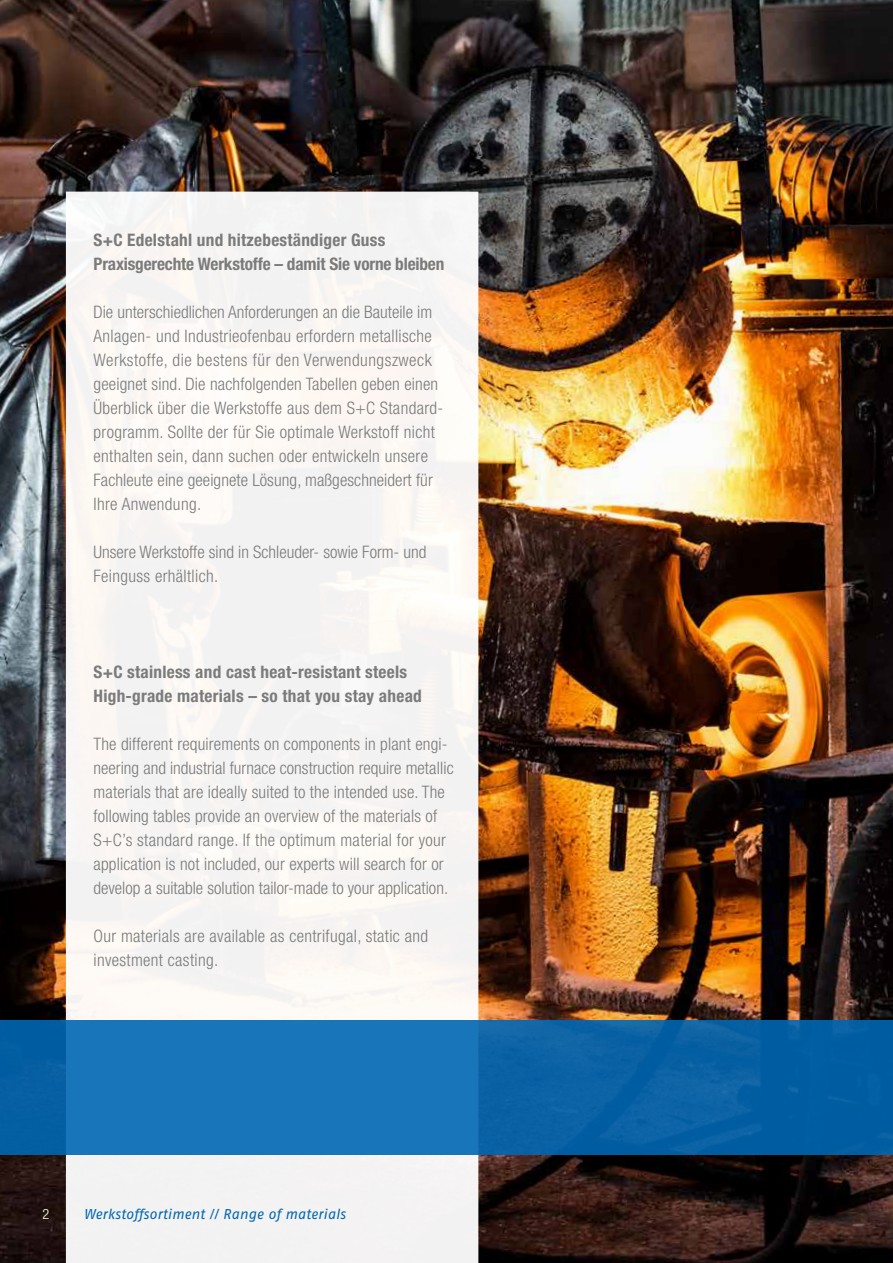
<style>
.page{position:relative;width:893px;height:1263px;background:#fff}
.page>*{position:absolute;margin:0;border:0;box-sizing:border-box;transform-origin:0 0}
.t1{font:300 condensed 17.25px/24px "Helvetica Neue LT Std";letter-spacing:.01em;color:#7a7b7a}
.t2{font:700 condensed 17.25px/24px "Helvetica Neue LT Std";letter-spacing:-.01em;color:#7a7b7a}
.t3{font:700 condensed 17.25px/24px "Helvetica Neue LT Std";letter-spacing:.015em;color:#7a7b7a}
.t4{font:14.25px "Fago No Regular LF";letter-spacing:.005em;color:#0067b3}
.t5{font:300 condensed 14.25px "Helvetica Neue LT Std";color:#fff}
</style>
<div class="page">
<img style="left:0;top:0;width:893px;height:1263px">
<div style="left:66px;top:192px;width:412px;height:1071px;background:#f6f4f2"></div>
<svg style="left:0;top:1020px;width:893px;height:135px;background:#0e69ad"></svg>
<p class="t2" style="left:94px;top:228px;width:352px">S+C Edelstahl und hitzebeständiger Guss<br>Praxisgerechte Werkstoffe – damit Sie vorne bleiben</p>
<p class="t1" style="left:94px;top:300px;width:351px">Die unterschiedlichen Anforderungen an die Bauteile im Anlagen- und Industrieofenbau erfordern metallische Werkstoffe, die bestens für den Verwendungszweck geeignet sind. Die nachfolgenden Tabellen geben einen Überblick über die Werkstoffe aus dem S+C Standard&shy;programm. Sollte der für Sie optimale Werkstoff nicht enthalten sein, dann suchen oder entwickeln unsere Fachleute eine geeignete Lösung, maßgeschneidert für Ihre Anwendung.</p>
<p class="t1" style="left:94px;top:540px;width:334px">Unsere Werkstoffe sind in Schleuder- sowie Form- und<br>Feinguss erhältlich.</p>
<p class="t3" style="left:94px;top:660px;width:330px">S+C stainless and cast heat-resistant steels<br>High-grade materials – so that you stay ahead</p>
<p class="t1" style="left:94px;top:732px;width:362px">The different requirements on components in plant engi&shy;neering and industrial furnace construction require metallic materials that are ideally suited to the intended use. The following tables provide an overview of the materials of S+C’s standard range. If the optimum material for your application is not included, our experts will search for or develop a suitable solution tailor-made to your application.</p>
<p class="t1" style="left:94px;top:924px;width:336px">Our materials are available as centrifugal, static and investment casting.</p>
<p class="t5" style="left:43px;top:1206px;width:8px">2</p>
<p class="t4" style="left:84px;top:1206px;width:264px">Werkstoffsortiment // Range of materials</p>
</div>
